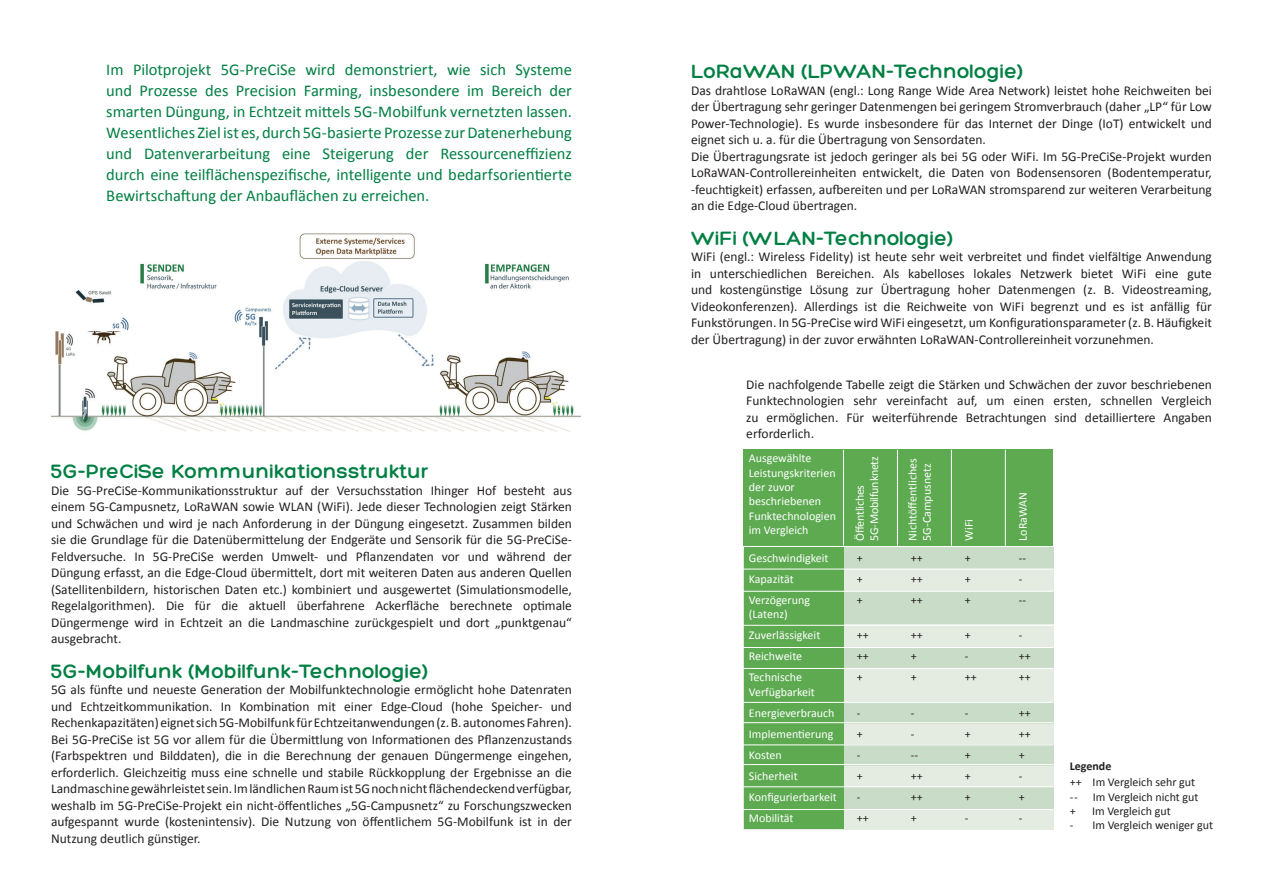
<style>
.page{position:relative;width:1263px;height:893px;background:#fff}
.page>*{position:absolute;margin:0;border:0;box-sizing:border-box;transform-origin:0 0}
.t1{font:700 21px "Hero";letter-spacing:.01em;color:#007f43}
.t2{font:16.5px/21px "Calibri";color:#007f43;text-align:justify}
.t3{font:13.5px/16.5px "Calibri";color:#231f20;text-align:justify}
.t4{font:12px/14.4px "Calibri";color:#fff}
.t5{font:12px/14.4px "Calibri";color:#231f20}
.t6{font:12px/14.4px "Calibri";letter-spacing:-.02em;color:#fff}
.t7{font:700 12px "Calibri";color:#231f20}
</style>
<div class="page">
<div style="left:743px;top:549px;width:310px;height:280px;background:#e4ece2"></div>
<div style="left:840px;top:547px;width:213px;height:22px;background:#c9dcc7"></div>
<div style="left:840px;top:787px;width:213px;height:21px;background:#c9dcc7"></div>
<div style="left:840px;top:591px;width:213px;height:33px;background:#c9dcc7"></div>
<div style="left:840px;top:647px;width:213px;height:21px;background:#c9dcc7"></div>
<div style="left:840px;top:702px;width:213px;height:22px;background:#c9dcc7"></div>
<div style="left:840px;top:744px;width:213px;height:21px;background:#c9dcc7"></div>
<div style="left:743px;top:547px;width:100px;height:281px;background:#5daa51"></div>
<img style="left:51px;top:233px;width:529px;height:199px">
<div style="left:743px;top:450px;width:310px;height:96px;background:#5daa51"></div>
<hr style="left:743px;top:569px;width:310px;height:1px;background:#fff">
<hr style="left:743px;top:591px;width:310px;height:1px;background:#fff">
<hr style="left:743px;top:625px;width:310px;height:1px;background:#fff">
<hr style="left:743px;top:647px;width:310px;height:1px;background:#fff">
<hr style="left:743px;top:668px;width:310px;height:1px;background:#fff">
<hr style="left:743px;top:702px;width:310px;height:1px;background:#fff">
<hr style="left:743px;top:722px;width:310px;height:1px;background:#fff">
<hr style="left:743px;top:744px;width:310px;height:1px;background:#fff">
<hr style="left:743px;top:764px;width:310px;height:1px;background:#fff">
<hr style="left:743px;top:786px;width:310px;height:1px;background:#fff">
<hr style="left:743px;top:809px;width:310px;height:1px;background:#fff">
<hr style="left:843px;top:450px;width:1px;height:96px;background:#fff">
<hr style="left:897px;top:450px;width:1px;height:96px;background:#fff">
<hr style="left:951px;top:450px;width:1px;height:96px;background:#fff">
<hr style="left:1005px;top:450px;width:1px;height:96px;background:#fff">
<p class="t2" style="left:106px;top:58px;width:467px">Im Pilotprojekt 5G-PreCiSe wird demonstriert, wie sich Systeme und Prozesse des Precision Farming, insbesondere im Bereich der smarten Düngung, in Echtzeit mittels 5G-Mobilfunk vernetzten lassen.<br>Wesentliches Ziel ist es, durch 5G-basierte Prozesse zur Datenerhebung und Datenverarbeitung eine Steigerung der Ressourceneffizienz durch eine teilflächenspezifische, intelligente und bedarfsorientierte Bewirtschaftung der Anbauflächen zu erreichen.</p>
<h1 class="t1" style="left:51px;top:460px;width:379px">5G-PreCiSe Kommunikationsstruktur</h1>
<p class="t3" style="left:51px;top:481px;width:522px">Die 5G-PreCiSe-Kommunikationsstruktur auf der Versuchsstation Ihinger Hof besteht aus einem 5G-Campusnetz, LoRaWAN sowie WLAN (WiFi). Jede dieser Technologien zeigt Stärken und Schwächen und wird je nach Anforderung in der Düngung eingesetzt. Zusammen bilden sie die Grundlage für die Datenübermittelung der Endgeräte und Sensorik für die 5G-PreCiSe-Feldversuche. In 5G-PreCiSe werden Umwelt- und Pflanzendaten vor und während der Düngung erfasst, an die Edge-Cloud übermittelt, dort mit weiteren Daten aus anderen Quellen (Satellitenbildern, historischen Daten etc.) kombiniert und ausgewertet (Simulationsmodelle, Regelalgorithmen). Die für die aktuell überfahrene Ackerfläche berechnete optimale Düngermenge wird in Echtzeit an die Landmaschine zurückgespielt und dort „punktgenau“ ausgebracht.</p>
<h1 class="t1" style="left:51px;top:660px;width:379px">5G-Mobilfunk (Mobilfunk-Technologie)</h1>
<p class="t3" style="left:51px;top:681px;width:522px">5G als fünfte und neueste Generation der Mobilfunktechnologie ermöglicht hohe Datenraten und Echtzeitkommunikation. In Kombination mit einer Edge-Cloud (hohe Speicher- und Rechenkapazitäten) eignet sich 5G-Mobilfunk für Echtzeitanwendungen (z. B. autonomes Fahren).<br>Bei 5G-PreCiSe ist 5G vor allem für die Übermittlung von Informationen des Pflanzenzustands (Farbspektren und Bilddaten), die in die Berechnung der genauen Düngermenge eingehen, erforderlich. Gleichzeitig muss eine schnelle und stabile Rückkopplung der Ergebnisse an die Landmaschine gewährleistet sein. Im ländlichen Raum ist 5G noch nicht flächendeckend verfügbar, weshalb im 5G-PreCiSe-Projekt ein nicht-öffentliches „5G-Campusnetz“ zu Forschungszwecken aufgespannt wurde (kostenintensiv). Die Nutzung von öffentlichem 5G-Mobilfunk ist in der Nutzung deutlich günstiger.</p>
<h1 class="t1" style="left:691px;top:60px;width:334px">LoRaWAN (LPWAN-Technologie)</h1>
<p class="t3" style="left:691px;top:82px;width:522px;text-align:left">Das drahtlose LoRaWAN (engl.: Long Range Wide Area Network) leistet hohe Reichweiten bei der Übertragung sehr geringer Datenmengen bei geringem Stromverbrauch (daher „LP“ für Low Power-Technologie). Es wurde insbesondere für das Internet der Dinge (IoT) entwickelt und eignet sich u. a. für die Übertragung von Sensordaten.<br>Die Übertragungsrate ist jedoch geringer als bei 5G oder WiFi. Im 5G-PreCiSe-Projekt wurden LoRaWAN-Controllereinheiten entwickelt, die Daten von Bodensensoren (Bodentemperatur, -feuchtigkeit) erfassen, aufbereiten und per LoRaWAN stromsparend zur weiteren Verarbeitung an die Edge-Cloud übertragen.</p>
<h1 class="t1" style="left:691px;top:227px;width:264px">WiFi (WLAN-Technologie)</h1>
<p class="t3" style="left:691px;top:248px;width:522px">WiFi (engl.: Wireless Fidelity) ist heute sehr weit verbreitet und findet vielfältige Anwendung in unterschiedlichen Bereichen. Als kabelloses lokales Netzwerk bietet WiFi eine gute und kostengünstige Lösung zur Übertragung hoher Datenmengen (z. B. Videostreaming, Videokonferenzen). Allerdings ist die Reichweite von WiFi begrenzt und es ist anfällig für Funkstörungen. In 5G-PreCise wird WiFi eingesetzt, um Konfigurationsparameter (z. B. Häufigkeit der Übertragung) in der zuvor erwähnten LoRaWAN-Controllereinheit vorzunehmen.</p>
<p class="t3" style="left:746px;top:376px;width:467px">Die nachfolgende Tabelle zeigt die Stärken und Schwächen der zuvor beschriebenen Funktechnologien sehr vereinfacht auf, um einen ersten, schnellen Vergleich zu ermöglichen. Für weiterführende Betrachtungen sind detailliertere Angaben erforderlich.</p>
<p class="t4" style="left:749px;top:450px;width:89px">Ausgewählte<br>Leistungskriterien der zuvor beschriebenen<br>Funktechnologien im Vergleich</p>
<p class="t4" style="left:749px;top:550px;width:81px">Geschwindigkeit</p>
<p class="t5" style="left:857px;top:550px;width:7px">+</p>
<p class="t5" style="left:911px;top:550px;width:14px">++</p>
<p class="t5" style="left:965px;top:550px;width:7px">+</p>
<p class="t5" style="left:1019px;top:550px;width:9px">--</p>
<p class="t4" style="left:749px;top:571px;width:46px">Kapazität</p>
<p class="t5" style="left:857px;top:571px;width:7px">+</p>
<p class="t5" style="left:911px;top:571px;width:14px">++</p>
<p class="t5" style="left:965px;top:571px;width:7px">+</p>
<p class="t5" style="left:1019px;top:571px;width:5px">-</p>
<p class="t4" style="left:749px;top:592px;width:63px">Verzögerung</p>
<p class="t5" style="left:857px;top:592px;width:7px">+</p>
<p class="t5" style="left:911px;top:592px;width:14px">++</p>
<p class="t5" style="left:965px;top:592px;width:7px">+</p>
<p class="t5" style="left:1019px;top:592px;width:9px">--</p>
<p class="t4" style="left:749px;top:603px;width:73px;line-height:21px">(Latenz)<br>Zuverlässigkeit</p>
<p class="t6" style="left:852px;top:541px;width:86px;rotate:-90deg">Öffentliches<br>5G-Mobilfunknetz</p>
<p class="t4" style="left:905px;top:541px;width:84px;rotate:-90deg">Nichtöffentliches<br>5G-Campusnetz</p>
<p class="t4" style="left:1015px;top:541px;width:50px;rotate:-90deg">LoRaWAN</p>
<p class="t4" style="left:961px;top:541px;width:23px;rotate:-90deg">WiFi</p>
<p class="t5" style="left:857px;top:627px;width:14px">++</p>
<p class="t5" style="left:911px;top:627px;width:14px">++</p>
<p class="t5" style="left:965px;top:627px;width:7px">+</p>
<p class="t5" style="left:1019px;top:627px;width:5px">-</p>
<p class="t4" style="left:749px;top:648px;width:55px">Reichweite</p>
<p class="t5" style="left:857px;top:648px;width:14px">++</p>
<p class="t5" style="left:911px;top:648px;width:7px">+</p>
<p class="t5" style="left:965px;top:648px;width:5px">-</p>
<p class="t5" style="left:1019px;top:648px;width:14px">++</p>
<p class="t4" style="left:749px;top:669px;width:55px">Technische</p>
<p class="t5" style="left:857px;top:669px;width:7px">+</p>
<p class="t5" style="left:911px;top:669px;width:7px">+</p>
<p class="t5" style="left:965px;top:669px;width:14px">++</p>
<p class="t5" style="left:1019px;top:669px;width:14px">++</p>
<p class="t4" style="left:749px;top:681px;width:87px;line-height:21px">Verfügbarkeit<br>Energieverbrauch</p>
<p class="t5" style="left:857px;top:705px;width:5px">-</p>
<p class="t5" style="left:911px;top:705px;width:5px">-</p>
<p class="t5" style="left:965px;top:705px;width:5px">-</p>
<p class="t5" style="left:1019px;top:705px;width:14px">++</p>
<p class="t4" style="left:749px;top:726px;width:86px">Implementierung</p>
<p class="t5" style="left:857px;top:726px;width:7px">+</p>
<p class="t5" style="left:911px;top:726px;width:5px">-</p>
<p class="t5" style="left:965px;top:726px;width:7px">+</p>
<p class="t5" style="left:1019px;top:726px;width:14px">++</p>
<p class="t4" style="left:749px;top:747px;width:35px">Kosten</p>
<p class="t5" style="left:857px;top:747px;width:5px">-</p>
<p class="t5" style="left:911px;top:747px;width:9px">--</p>
<p class="t5" style="left:965px;top:747px;width:7px">+</p>
<p class="t5" style="left:1019px;top:747px;width:7px">+</p>
<p class="t4" style="left:749px;top:768px;width:50px">Sicherheit</p>
<p class="t5" style="left:857px;top:768px;width:7px">+</p>
<p class="t5" style="left:911px;top:768px;width:14px">++</p>
<p class="t5" style="left:965px;top:768px;width:7px">+</p>
<p class="t5" style="left:1019px;top:768px;width:5px">-</p>
<p class="t4" style="left:749px;top:789px;width:90px">Konfigurierbarkeit</p>
<p class="t5" style="left:857px;top:789px;width:5px">-</p>
<p class="t5" style="left:911px;top:789px;width:14px">++</p>
<p class="t5" style="left:965px;top:789px;width:7px">+</p>
<p class="t5" style="left:1019px;top:789px;width:7px">+</p>
<p class="t4" style="left:749px;top:810px;width:46px">Mobilität</p>
<p class="t5" style="left:857px;top:810px;width:14px">++</p>
<p class="t5" style="left:911px;top:810px;width:7px">+</p>
<p class="t5" style="left:965px;top:810px;width:5px">-</p>
<p class="t5" style="left:1019px;top:810px;width:5px">-</p>
<p class="t7" style="left:1070px;top:758px;width:43px">Legende</p>
<p class="t5" style="left:1070px;top:774px;width:127px">++ Im Vergleich sehr gut --</p>
<p class="t5" style="left:1093px;top:789px;width:107px">Im Vergleich nicht gut</p>
<p class="t5" style="left:1070px;top:803px;width:7px">+</p>
<p class="t5" style="left:1092px;top:803px;width:80px">Im Vergleich gut</p>
<p class="t5" style="left:1070px;top:818px;width:145px">- Im Vergleich weniger gut</p>
</div>
